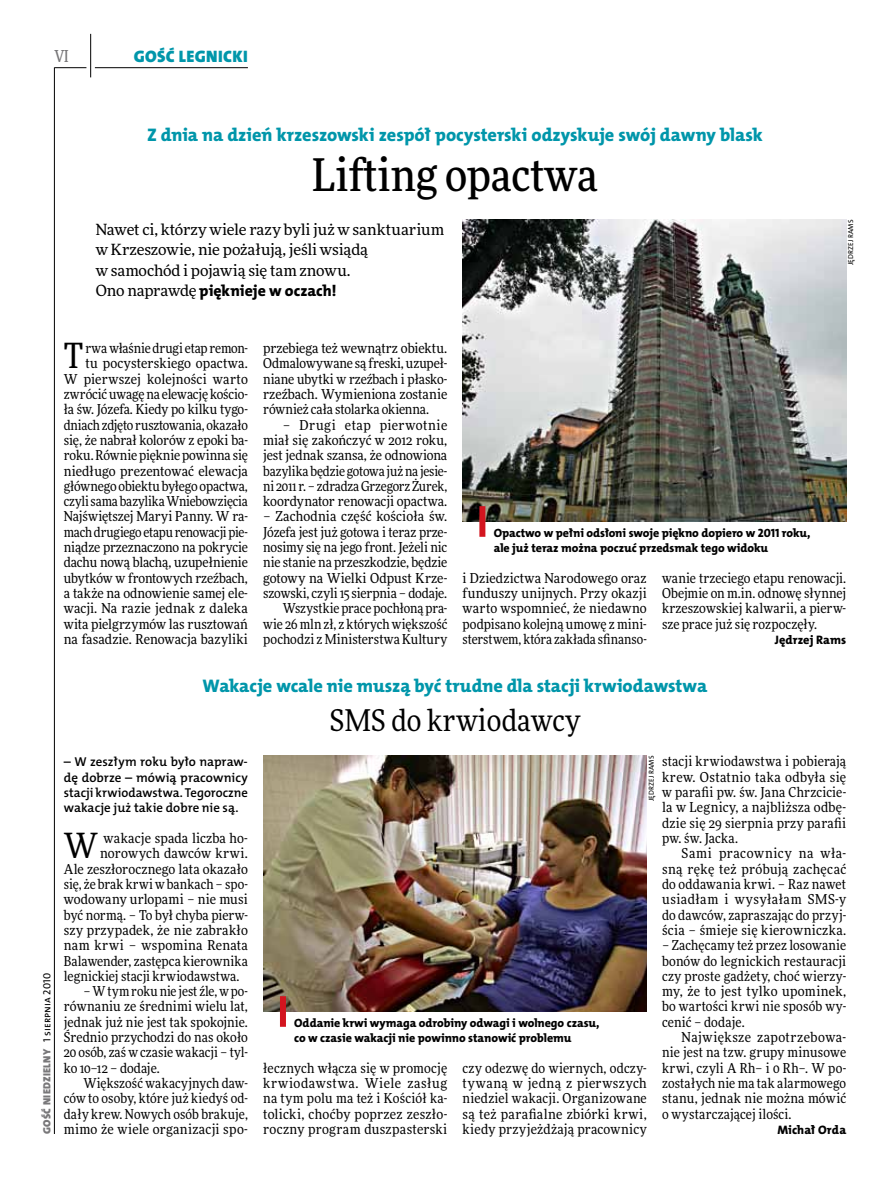
<style>
.page{position:relative;width:893px;height:1191px;background:#fff}
.page>*{position:absolute;margin:0;border:0;box-sizing:border-box;transform-origin:0 0}
.t1{font:500 45px "Freeday Narrow";color:#000}
.t2{font:34.8px "Freeday Narrow News";color:#000}
.t3{font:30px "Freeday Narrow News";letter-spacing:.01em;color:#000}
.t4{font:18.3px "The Mix HP8 Ex Bld";letter-spacing:-.005em;color:#0096aa}
.t5{font:16.65px "The Mix HP9 Blk";letter-spacing:.02em;color:#0096aa}
.t6{font:500 16.5px "Freeday Narrow";color:#787779;scale:.9 1}
.t7{font:15.75px "The Mix HP8 Ex Bld";letter-spacing:-.005em;color:#000}
.t8{font:15.45px/20.4px "Freeday News";letter-spacing:-.01em;color:#000}
.t9{font:13.65px/15.3px "Freeday Narrow News";letter-spacing:.005em;color:#000;text-align:justify}
.t10{font:13.65px "Freeday Narrow News";letter-spacing:.025em;color:#000}
.t11{font:12.9px/15.3px "The Mix HP6 Se Bld";color:#000;text-align:justify}
.t12{font:12.3px "The Mix HP8 Ex Bld";letter-spacing:.005em;color:#000}
.t13{font:12px/15.3px "The Mix HP8 Ex Bld";letter-spacing:-.005em;color:#000}
.t14{font:10.5px "The Mix HP9 Blk";letter-spacing:.025em;color:#787779}
.t15{font:7.2px "The Mix HP5 Plain";letter-spacing:.01em;color:#000}
.s1{font-family:"Freeday News";font-size:15.45px}
.s2{font-family:"The Mix HP5 Plain";color:#000}
</style>
<div class="page">
<hr style="left:54px;top:67px;width:1px;height:1067px;background:#000">
<hr style="left:90px;top:34px;width:1px;height:43px;background:#000">
<hr style="left:54px;top:67px;width:32px;height:1px;background:#000">
<hr style="left:95px;top:67px;width:153px;height:1px;background:#000">
<img style="left:463px;top:219px;width:383px;height:302px">
<img style="left:263px;top:755px;width:384px;height:256px">
<div style="left:479px;top:506px;width:6px;height:31px;background:#d3151f"></div>
<div style="left:280px;top:996px;width:6px;height:30px;background:#d3151f"></div>
<p class="t6" style="left:54px;top:46px;width:17px">VI</p>
<p class="t5" style="left:134px;top:46px;width:115px">GOŚĆ LEGN ICKI</p>
<h3 class="t4" style="left:147px;top:123px;width:617px">Z dnia na dzień krzeszowski zespół pocysterski odzyskuje swój dawny blask</h3>
<h1 class="t1" style="left:312px;top:147px;width:287px">Lifting opactwa</h1>
<p class="t8" style="left:96px;top:219px;width:350px">Nawet ci, którzy wiele razy byli już w sanktuarium w Krzeszowie, nie pożałują, jeśli wsiądą<br>w samochód i pojawią się tam znowu.</p>
<p class="t7" style="left:96px;top:281px;width:242px"><span class="s1">Ono naprawdę</span> pięknieje w oczach!</p>
<p class="t15" style="left:846px;top:265px;width:46px;rotate:-90deg">Jędrzej Rams</p>
<p class="t9" style="left:64px;top:340px;width:186px;text-align:right">rwa właśnie drugi etap remon-<br>tu pocysterskiego opactwa.<br>W pierwszej kolejności warto zwrócić uwagę na elewację kościo&shy;ła św. Józefa. Kiedy po kilku tygo&shy;dniach zdjęto rusztowania, okazało się, że nabrał kolorów z epoki ba&shy;roku. Równie pięknie powinna się niedługo prezentować elewacja głównego obiektu byłego opactwa, czyli sama bazylika Wniebowzięcia<br>Najświętszej Maryi Panny. W ra&shy;mach drugiego etapu renowacji pie&shy;niądze przeznaczono na pokrycie dachu nową blachą, uzupełnienie ubytków w frontowych rzeźbach, a także na odnowienie samej ele&shy;wacji. Na razie jednak z daleka wita pielgrzymów las rusztowań na fasadzie. Renowacja bazyliki</p>
<p class="t9" style="left:263px;top:340px;width:186px">przebiega też wewnątrz obiektu.<br>Odmalowywane są freski, uzupeł&shy;niane ubytki w rzeźbach i płasko&shy;rzeźbach. Wymieniona zostanie również cała stolarka okienna.</p>
<h2 class="t2" style="left:64px;top:334px;width:21px">T</h2>
<p class="t9" style="left:263px;top:417px;width:186px;text-indent:20px">– Drugi etap pierwotnie miał się zakończyć w 2012 roku, jest jednak szansa, że odnowiona bazylika będzie gotowa już na jesie&shy;ni 2011 r. – zdradza Grzegorz Żurek, koordynator renowacji opactwa.</p>
<p class="t9" style="left:263px;top:509px;width:186px;text-align:right">– Zachodnia część kościoła św.<br>Józefa jest już gotowa i teraz prze&shy;nosimy się na jego front. Jeżeli nic nie stanie na przeszkodzie, będzie gotowy na Wielki Odpust Krze&shy;szowski, czyli 15 sierpnia – dodaje.<br>Wszystkie prace pochłoną pra&shy;wie 26 mln zł, z których większość pochodzi z Ministerstwa Kultury</p>
<p class="t13" style="left:494px;top:525px;width:318px">Opactwo w pełni odsłoni swoje piękno dopiero w 2011 roku, ale już teraz można poczuć przedsmak tego widoku</p>
<p class="t9" style="left:463px;top:570px;width:186px">i Dziedzictwa Narodowego oraz funduszy unijnych. Przy okazji warto wspomnieć, że niedawno podpisano kolejną umowę z mini&shy;sterstwem, która zakłada sfinanso-</p>
<p class="t9" style="left:662px;top:570px;width:186px">wanie trzeciego etapu renowacji.<br>Obejmie on m.in. odnowę słynnej krzeszowskiej kalwarii, a pierw&shy;sze prace już się rozpoczęły.</p>
<p class="t12" style="left:775px;top:632px;width:73px">Jędrzej Rams</p>
<p class="t14" style="left:40px;top:1134px;width:162px;rotate:-90deg">GOŚĆ NIEDZIELNY <span class="s2">1 sierpnia 2010</span></p>
<h3 class="t4" style="left:203px;top:674px;width:506px">Wakacje wcale nie muszą być trudne dla stacji krwiodawstwa</h3>
<h3 class="t3" style="left:330px;top:702px;width:252px">SMS do krwiodawcy</h3>
<p class="t11" style="left:64px;top:754px;width:186px">– W zeszłym roku było napraw&shy;dę dobrze – mówią pracownicy stacji krwiodawstwa. Tegoroczne wakacje już takie dobre nie są.</p>
<h2 class="t2" style="left:64px;top:824px;width:36px">W</h2>
<p class="t9" style="left:104px;top:830px;width:146px">wakacje spada liczba ho-</p>
<p class="t9" style="left:100px;top:845px;width:149px">norowych dawców krwi.</p>
<p class="t9" style="left:64px;top:861px;width:186px">Ale zeszłorocznego lata okazało</p>
<p class="t9" style="left:64px;top:876px;width:186px">się, że brak krwi w bankach – spo-</p>
<p class="t9" style="left:64px;top:891px;width:186px">wodowany urlopami – nie musi</p>
<p class="t9" style="left:64px;top:907px;width:186px">być normą. – To był chyba pierw-</p>
<p class="t9" style="left:64px;top:922px;width:186px">szy przypadek, że nie zabrakło</p>
<p class="t10" style="left:64px;top:937px;width:186px">nam krwi – wspomina Renata</p>
<p class="t9" style="left:64px;top:953px;width:186px">Balawender, zastępca kierownika</p>
<p class="t9" style="left:64px;top:968px;width:177px">legnickiej stacji krwiodawstwa.</p>
<p class="t9" style="left:64px;top:983px;width:186px;text-indent:20px">– W tym roku nie jest źle, w po&shy;równaniu ze średnimi wielu lat, jednak już nie jest tak spokojnie.<br>Średnio przychodzi do nas około 20 osób, zaś w czasie wakacji – tyl&shy;ko 10–12 – dodaje.</p>
<p class="t9" style="left:64px;top:1075px;width:186px;text-indent:20px">Większość wakacyjnych daw&shy;ców to osoby, które już kiedyś od&shy;dały krew. Nowych osób brakuje, mimo że wiele organizacji spo-</p>
<p class="t15" style="left:647px;top:801px;width:46px;rotate:-90deg">Jędrzej Rams</p>
<p class="t9" style="left:662px;top:754px;width:186px">stacji krwiodawstwa i pobierają krew. Ostatnio taka odbyła się w parafii pw. św. Jana Chrzcicie&shy;la w Legnicy, a najbliższa odbę&shy;dzie się 29 sierpnia przy parafii pw. św. Jacka.</p>
<p class="t9" style="left:662px;top:845px;width:186px;text-indent:20px">Sami pracownicy na wła&shy;sną rękę też próbują zachęcać do oddawania krwi. – Raz nawet usiadłam i wysyłałam SMS-y do dawców, zapraszając do przyj&shy;ścia – śmieje się kierowniczka.</p>
<p class="t9" style="left:662px;top:937px;width:186px">– Zachęcamy też przez losowanie bonów do legnickich restauracji czy proste gadżety, choć wierzy&shy;my, że to jest tylko upominek, bo wartości krwi nie sposób wy&shy;cenić – dodaje.</p>
<p class="t9" style="left:662px;top:1029px;width:186px;text-indent:20px">Największe zapotrzebowa&shy;nie jest na tzw. grupy minusowe krwi, czyli A Rh– i 0 Rh–. W po&shy;zostałych nie ma tak alarmowego stanu, jednak nie można mówić o wystarczającej ilości.</p>
<p class="t12" style="left:777px;top:1122px;width:70px">Michał Orda</p>
<p class="t13" style="left:294px;top:1015px;width:307px">Oddanie krwi wymaga odrobiny odwagi i wolnego czasu, co w czasie wakacji nie powinno stanowić problemu</p>
<p class="t9" style="left:263px;top:1060px;width:186px">łecznych włącza się w promocję krwiodawstwa. Wiele zasług na tym polu ma też i Kościół ka&shy;tolicki, choćby poprzez zeszło&shy;roczny program duszpasterski</p>
<p class="t9" style="left:463px;top:1060px;width:186px">czy odezwę do wiernych, odczy&shy;tywaną w jedną z pierwszych niedziel wakacji. Organizowane są też parafialne zbiórki krwi, kiedy przyjeżdżają pracownicy</p>
</div>
